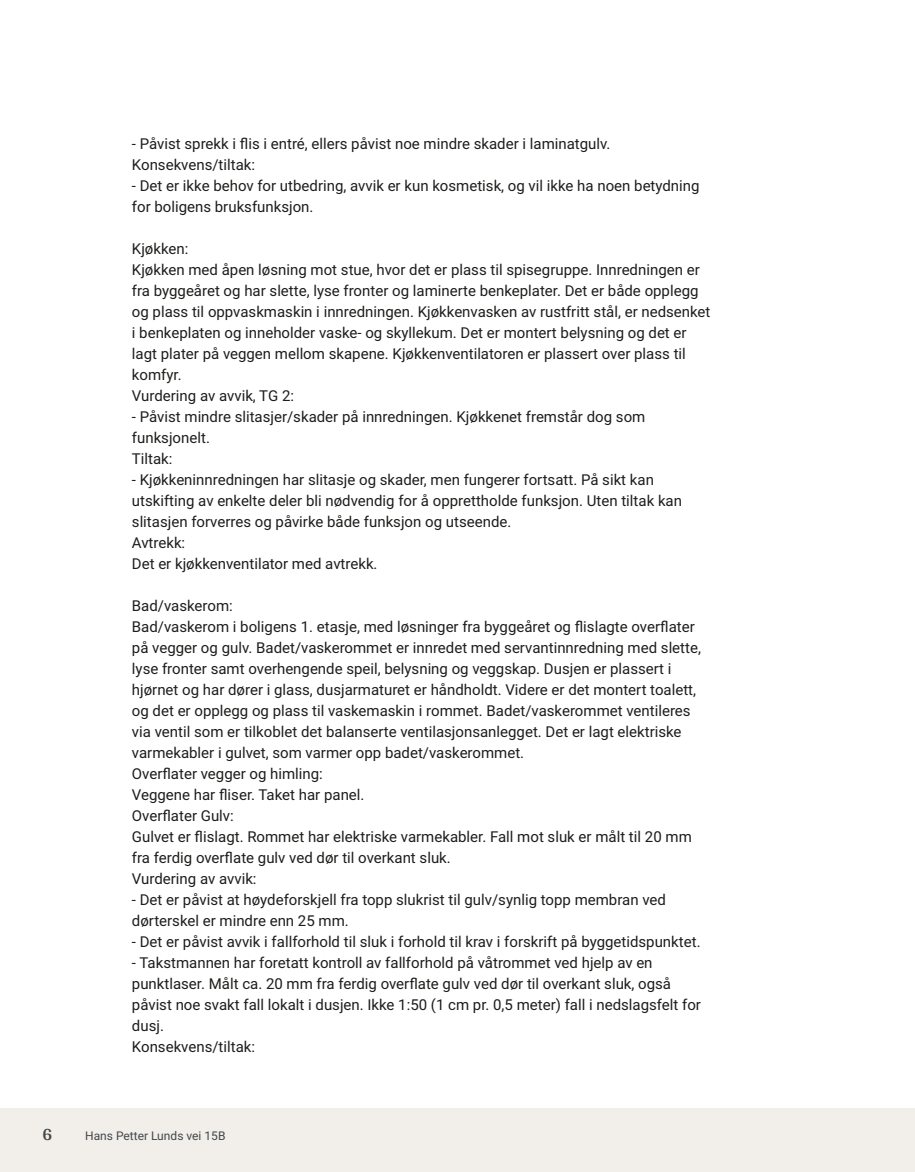
<style>
.page{position:relative;width:915px;height:1172px;background:#fff}
.page>*{position:absolute;margin:0;border:0;box-sizing:border-box;transform-origin:0 0}
.t1{font:700 18px "Arya";color:#414749}
.t2{font:15px/21px "Roboto Vitec";color:#1d1d1b}
.t3{font:12px "Roboto Vitec";color:#414749}
</style>
<div class="page">
<div style="left:0;top:1108px;width:914px;height:64px;background:#f2eeea"></div>
<p class="t2" style="left:132px;top:132px;width:569px">‑ Påvist sprekk i flis i entré, ellers påvist noe mindre skader i laminatgulv.<br>Konsekvens/tiltak:<br>‑ Det er ikke behov for utbedring, avvik er kun kosmetisk, og vil ikke ha noen betydning for boligens bruksfunksjon.</p>
<p class="t2" style="left:132px;top:237px;width:580px">Kjøkken:<br>Kjøkken med åpen løsning mot stue, hvor det er plass til spisegruppe. Innredningen er fra byggeåret og har slette, lyse fronter og laminerte benkeplater. Det er både opplegg og plass til oppvaskmaskin i innredningen. Kjøkkenvasken av rustfritt stål, er nedsenket i benkeplaten og inneholder vaske‑ og skyllekum. Det er montert belysning og det er lagt plater på veggen mellom skapene. Kjøkkenventilatoren er plassert over plass til komfyr.<br>Vurdering av avvik, TG 2:<br>‑ Påvist mindre slitasjer/skader på innredningen. Kjøkkenet fremstår dog som funksjonelt.<br>Tiltak:<br>‑ Kjøkkeninnredningen har slitasje og skader, men fungerer fortsatt. På sikt kan utskifting av enkelte deler bli nødvendig for å opprettholde funksjon. Uten tiltak kan slitasjen forverres og påvirke både funksjon og utseende.<br>Avtrekk:<br>Det er kjøkkenventilator med avtrekk.</p>
<p class="t2" style="left:132px;top:594px;width:570px">Bad/vaskerom:<br>Bad/vaskerom i boligens 1. etasje, med løsninger fra byggeåret og flislagte overflater på vegger og gulv. Badet/vaskerommet er innredet med servantinnredning med slette, lyse fronter samt overhengende speil, belysning og veggskap. Dusjen er plassert i hjørnet og har dører i glass, dusjarmaturet er håndholdt. Videre er det montert toalett, og det er opplegg og plass til vaskemaskin i rommet. Badet/vaskerommet ventileres via ventil som er tilkoblet det balanserte ventilasjonsanlegget. Det er lagt elektriske varmekabler i gulvet, som varmer opp badet/vaskerommet.<br>Overflater vegger og himling:<br>Veggene har fliser. Taket har panel.<br>Overflater Gulv:<br>Gulvet er flislagt. Rommet har elektriske varmekabler. Fall mot sluk er målt til 20 mm fra ferdig overflate gulv ved dør til overkant sluk.<br>Vurdering av avvik:<br>‑ Det er påvist at høydeforskjell fra topp slukrist til gulv/synlig topp membran ved dørterskel er mindre enn 25 mm.<br>‑ Det er påvist avvik i fallforhold til sluk i forhold til krav i forskrift på byggetidspunktet. ‑ Takstmannen har foretatt kontroll av fallforhold på våtrommet ved hjelp av en punktlaser. Målt ca. 20 mm fra ferdig overflate gulv ved dør til overkant sluk, også påvist noe svakt fall lokalt i dusjen. Ikke 1:50 (1 cm pr. 0,5 meter) fall i nedslagsfelt for dusj.<br>Konsekvens/tiltak:</p>
<p class="t1" style="left:43px;top:1123px;width:11px">6</p>
<p class="t3" style="left:85px;top:1127px;width:142px">Hans Petter Lunds vei 15B</p>
</div>
